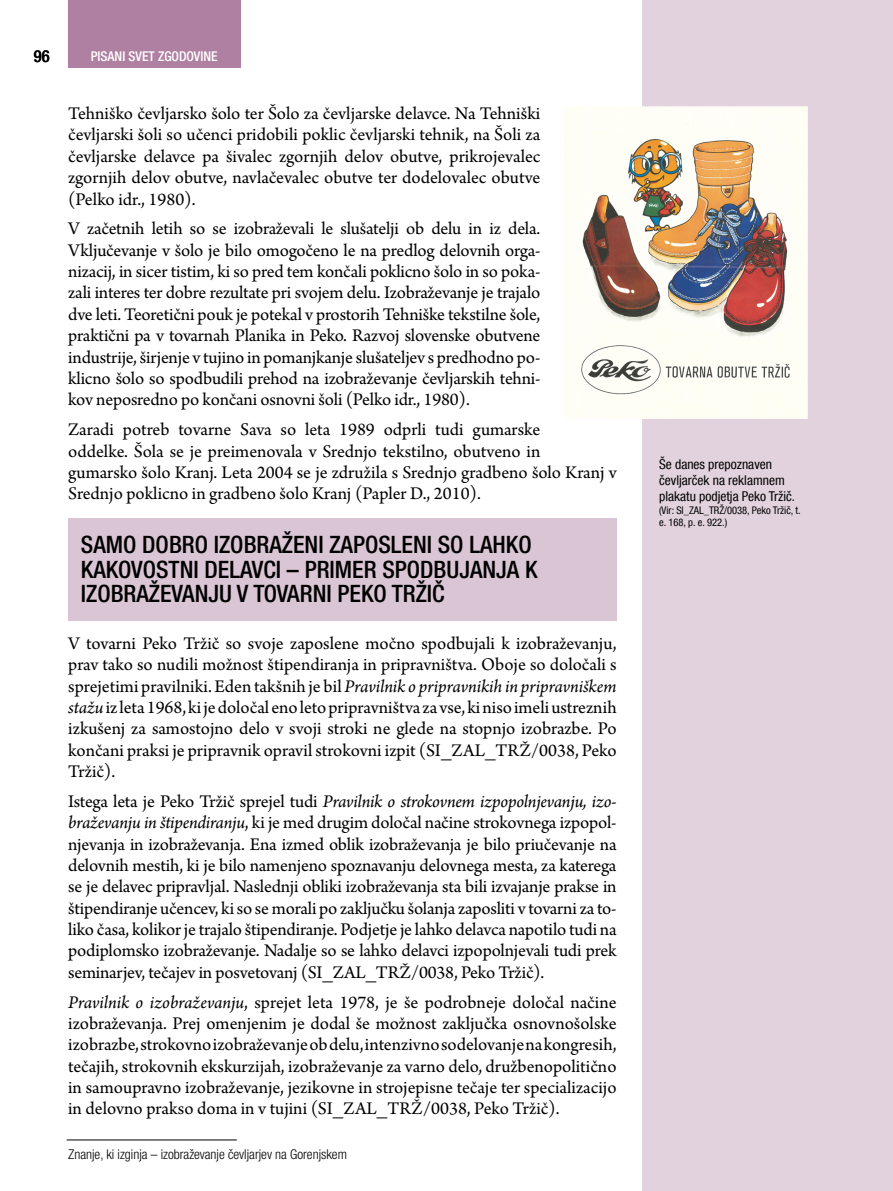
<style>
.page{position:relative;width:893px;height:1191px;background:#fff}
.page>*{position:absolute;margin:0;border:0;box-sizing:border-box;transform-origin:0 0}
.podnaslov_1{font:500 condensed 24px/24.3px "Helvetica Neue LT Com";color:#000}
.tekst_arno{font:18.75px/21.3px "Arno Pro";letter-spacing:-.005em;color:#000;text-align:justify}
.t1{font:500 condensed 16.5px "Helvetica Neue LT Com";color:#000}
.pod_sliko_1{font:condensed 13.5px/16.2px "Helvetica Neue LT Com";color:#000}
.t2{font:300 condensed 13.5px "Helvetica Neue LT Com";color:#000}
.t3{font:500 condensed 13.5px "Helvetica Neue LT Com";color:#fff}
.pod_sliko_1-2{font:condensed 10.5px/12.6px "Helvetica Neue LT Com";color:#000}
.s1{font-style:italic}
</style>
<div class="page">
<div style="left:68px;top:0;width:172px;height:68px;background:#af80a2"></div>
<div style="left:642px;top:0;width:251px;height:1191px;background:#e1d2dd"></div>
<hr style="left:67px;top:1139px;width:170px;height:1px;background:#000">
<div style="left:68px;top:518px;width:549px;height:103px;background:#d9c5d3"></div>
<img style="left:564px;top:106px;width:244px;height:313px">
<p class="t1" style="left:34px;top:46px;width:17px">96</p>
<p class="t3" style="left:91px;top:48px;width:128px">PISANI SVET ZGODOVINE</p>
<p class="tekst_arno" style="left:68px;top:104px;width:474px">Tehniško čevljarsko šolo ter Šolo za čevljarske delavce. Na Tehniški čevljarski šoli so učenci pridobili poklic čevljarski tehnik, na Šoli za čevljarske delavce pa šivalec zgornjih delov obutve, prikrojevalec zgornjih delov obutve, navlačevalec obutve ter dodelovalec obutve (Pelko idr., 1980).</p>
<p class="tekst_arno" style="left:68px;top:219px;width:474px">V začetnih letih so se izobraževali le slušatelji ob delu in iz dela.<br>Vključevanje v šolo je bilo omogočeno le na predlog delovnih orga&shy;nizacij, in sicer tistim, ki so pred tem končali poklicno šolo in so poka&shy;zali interes ter dobre rezultate pri svojem delu. Izobraževanje je trajalo dve leti. Teoretični pouk je potekal v prostorih Tehniške tekstilne šole, praktični pa v tovarnah Planika in Peko. Razvoj slovenske obutvene industrije, širjenje v tujino in pomanjkanje slušateljev s predhodno po&shy;klicno šolo so spodbudili prehod na izobraževanje čevljarskih tehni&shy;kov neposredno po končani osnovni šoli (Pelko idr., 1980).</p>
<p class="tekst_arno" style="left:68px;top:420px;width:550px;text-align:left">Zaradi potreb tovarne Sava so leta 1989 odprli tudi gumarske<br>oddelke. Šola se je preimenovala v Srednjo tekstilno, obutveno in<br>gumarsko šolo Kranj. Leta 2004 se je združila s Srednjo gradbeno šolo Kranj v Srednjo poklicno in gradbeno šolo Kranj (Papler D., 2010).</p>
<p class="podnaslov_1" style="left:81px;top:532px;width:458px">SAMO DOBRO IZOBRAŽENI ZAPOSLENI SO LAHKO<br>KAKOVOSTNI DELAVCI – PRIMER SPODBUJANJA K<br>IZOBRAŽEVANJU V TOVARNI PEKO TRŽIČ</p>
<p class="tekst_arno" style="left:68px;top:633px;width:550px">V tovarni Peko Tržič so svoje zaposlene močno spodbujali k izobraževanju, prav tako so nudili možnost štipendiranja in pripravništva. Oboje so določali s sprejetimi pravilniki. Eden takšnih je bil <span class="s1">Pravilnik o pripravnikih in pripravniškem stažu</span> iz leta 1968, ki je določal eno leto pripravništva za vse, ki niso imeli ustreznih izkušenj za samostojno delo v svoji stroki ne glede na stopnjo izobrazbe. Po končani praksi je pripravnik opravil strokovni izpit (SI_ZAL_TRŽ/0038, Peko Tržič).</p>
<p class="tekst_arno" style="left:68px;top:791px;width:550px">Istega leta je Peko Tržič sprejel tudi <span class="s1">Pravilnik o strokovnem izpopolnjevanju, izo&shy;braževanju in štipendiranju</span>, ki je med drugim določal načine strokovnega izpopol&shy;njevanja in izobraževanja. Ena izmed oblik izobraževanja je bilo priučevanje na delovnih mestih, ki je bilo namenjeno spoznavanju delovnega mesta, za katerega se je delavec pripravljal. Naslednji obliki izobraževanja sta bili izvajanje prakse in štipendiranje učencev, ki so se morali po zaključku šolanja zaposliti v tovarni za to&shy;liko časa, kolikor je trajalo štipendiranje. Podjetje je lahko delavca napotilo tudi na podiplomsko izobraževanje. Nadalje so se lahko delavci izpopolnjevali tudi prek seminarjev, tečajev in posvetovanj (SI_ZAL_TRŽ/0038, Peko Tržič).</p>
<p class="tekst_arno" style="left:68px;top:992px;width:550px"><span class="s1">Pravilnik o izobraževanju</span>, sprejet leta 1978, je še podrobneje določal načine izobraževanja. Prej omenjenim je dodal še možnost zaključka osnovnošolske izobrazbe, strokovno izobraževanje ob delu, intenzivno sodelovanje na kongresih, tečajih, strokovnih ekskurzijah, izobraževanje za varno delo, družbenopolitično in samoupravno izobraževanje, jezikovne in strojepisne tečaje ter specializacijo in delovno prakso doma in v tujini (SI_ZAL_TRŽ/0038, Peko Tržič).</p>
<p class="t2" style="left:68px;top:1146px;width:280px">Znanje, ki izginja – izobraževanje čevljarjev na Gorenjskem</p>
<p class="pod_sliko_1" style="left:659px;top:455px;width:138px">Še danes prepoznaven čevljarček na reklamnem plakatu podjetja Peko Tržič.</p>
<p class="pod_sliko_1-2" style="left:659px;top:503px;width:143px">(Vir: SI_ZAL_TRŽ/0038, Peko Tržič, t. e. 168, p. e. 922.)</p>
</div>
